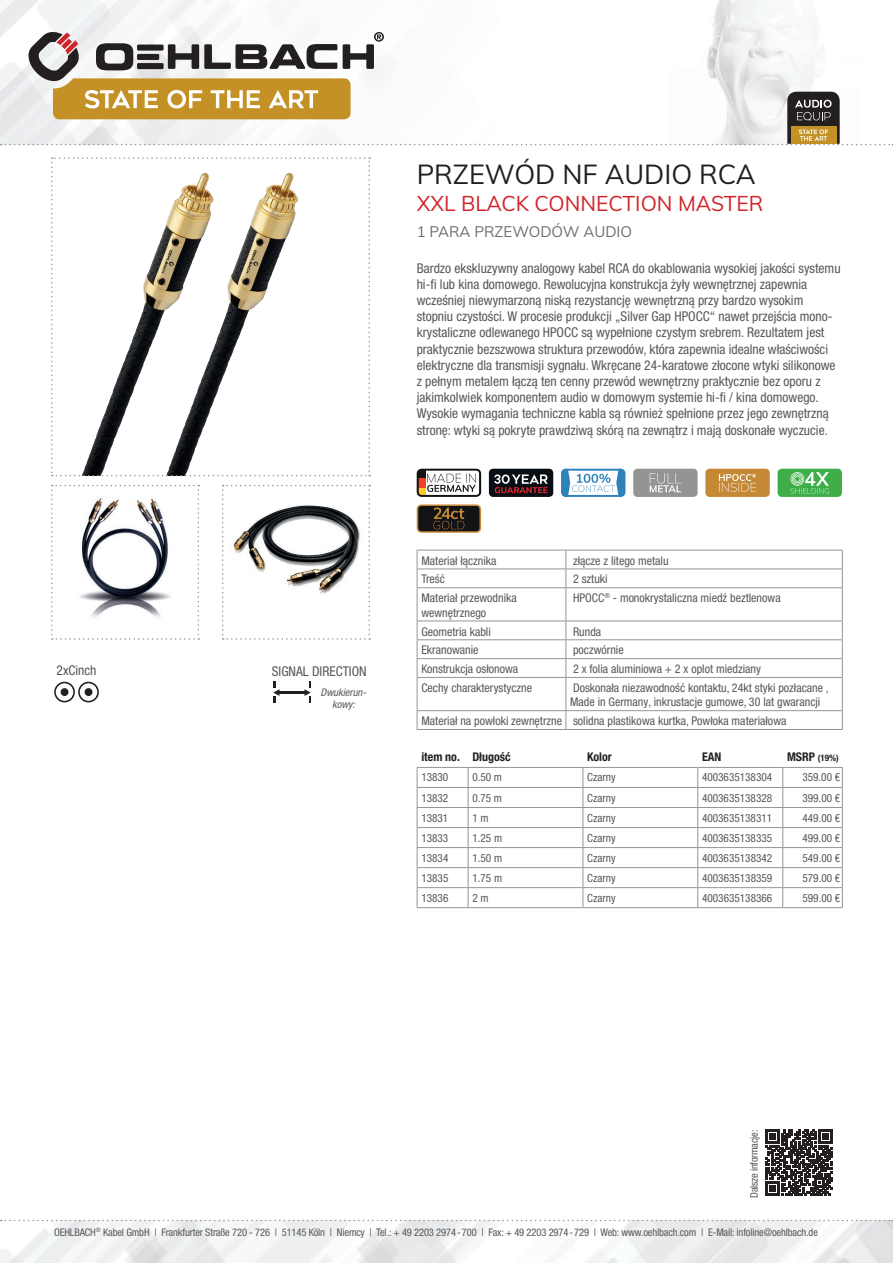
<style>
.page{position:relative;width:893px;height:1263px;background:#fff}
.page>*{position:absolute;margin:0;border:0;box-sizing:border-box;transform-origin:0 0}
.t1{font:27px "Muli";color:#231f20}
.t2{font:21px "Muli";color:#d1232a}
.t3{font:15px "Muli";color:#6c6d70}
.t4{font:condensed 13.5px/16.2px "Helvetica Neue LTW1 G";color:#57585a}
.t5{font:condensed 12px/14.4px "Helvetica Neue LTW1 G";color:#57585a}
.t6{font:700 condensed 12px "Helvetica Neue LTW1 G";color:#231f20}
.t7{font:condensed 11.25px "Helvetica Neue LTW1 G";color:#57585a}
.t8{font:condensed 10.5px "Helvetica Neue LTW1 G";letter-spacing:-.01em;color:#57585a}
.t9{font:italic condensed 10.5px/12.6px "Helvetica Neue LTW1 G";color:#57585a;text-align:center}
.t10{font:700 condensed 9px "Helvetica Neue LTW1 G";color:#231f20}
.s1{font-size:12px}
</style>
<div class="page">
<img style="left:0;top:1220px;width:893px;height:43px">
<img style="left:0;top:0;width:818px;height:145px">
<svg style="left:1px;top:1220px;width:892px;height:1px"></svg>
<svg style="left:51px;top:157px;width:319px;height:319px"></svg>
<svg style="left:51px;top:485px;width:148px;height:155px"></svg>
<svg style="left:222px;top:485px;width:148px;height:155px"></svg>
<svg style="left:417px;top:469px;width:64px;height:28px"></svg>
<svg style="left:417px;top:504px;width:64px;height:29px;background:#433623"></svg>
<div style="left:489px;top:469px;width:64px;height:28px;background:#090e15;border-radius:4px"></div>
<svg style="left:494px;top:474px;width:54px;height:19px"></svg>
<svg style="left:561px;top:469px;width:64px;height:28px"></svg>
<div style="left:633px;top:469px;width:65px;height:28px;background:#939595;border-radius:4px"></div>
<svg style="left:650px;top:473px;width:31px;height:19px"></svg>
<div style="left:705px;top:469px;width:65px;height:28px;background:#c58936;border-radius:4px"></div>
<svg style="left:719px;top:474px;width:37px;height:18px"></svg>
<div style="left:778px;top:469px;width:64px;height:28px;background:#3fae49;border-radius:4px"></div>
<svg style="left:790px;top:472px;width:39px;height:22px"></svg>
<svg style="left:54px;top:682px;width:45px;height:20px"></svg>
<div style="left:85px;top:688px;width:7px;height:8px;background:#231f20;border-radius:50%"></div>
<hr style="left:279px;top:691px;width:26px;height:3px;background:#231f20">
<svg style="left:273px;top:681px;width:6px;height:22px"></svg>
<svg style="left:304px;top:681px;width:7px;height:22px"></svg>
<svg style="left:766px;top:1129px;width:66px;height:67px"></svg>
<svg style="left:1px;top:31px;width:892px;height:114px"></svg>
<svg style="left:417px;top:768px;width:426px;height:139px"></svg>
<hr style="left:417px;top:907px;width:51px;height:1px;background:#939598">
<hr style="left:468px;top:907px;width:115px;height:1px;background:#939598">
<hr style="left:583px;top:907px;width:115px;height:1px;background:#939598">
<hr style="left:698px;top:907px;width:85px;height:1px;background:#939598">
<hr style="left:783px;top:907px;width:60px;height:1px;background:#939598">
<hr style="left:417px;top:767px;width:51px;height:1px;background:#939598">
<hr style="left:468px;top:767px;width:115px;height:1px;background:#939598">
<hr style="left:583px;top:767px;width:115px;height:1px;background:#939598">
<hr style="left:698px;top:767px;width:85px;height:1px;background:#939598">
<hr style="left:783px;top:767px;width:60px;height:1px;background:#939598">
<svg style="left:417px;top:550px;width:426px;height:37px"></svg>
<hr style="left:417px;top:587px;width:149px;height:1px;background:#939598">
<hr style="left:417px;top:588px;width:1px;height:33px;background:#939598">
<hr style="left:566px;top:587px;width:277px;height:1px;background:#939598">
<hr style="left:566px;top:588px;width:1px;height:33px;background:#939598">
<hr style="left:842px;top:588px;width:1px;height:33px;background:#939598">
<hr style="left:417px;top:621px;width:149px;height:1px;background:#939598">
<hr style="left:566px;top:621px;width:277px;height:1px;background:#939598">
<hr style="left:417px;top:639px;width:149px;height:1px;background:#939598">
<hr style="left:566px;top:639px;width:277px;height:1px;background:#939598">
<hr style="left:417px;top:658px;width:149px;height:1px;background:#939598">
<svg style="left:417px;top:621px;width:1px;height:56px"></svg>
<hr style="left:566px;top:658px;width:277px;height:1px;background:#939598">
<svg style="left:566px;top:621px;width:1px;height:56px"></svg>
<svg style="left:842px;top:621px;width:1px;height:56px"></svg>
<hr style="left:417px;top:677px;width:149px;height:1px;background:#939598">
<hr style="left:417px;top:678px;width:1px;height:32px;background:#939598">
<hr style="left:566px;top:677px;width:277px;height:1px;background:#939598">
<hr style="left:566px;top:678px;width:1px;height:32px;background:#939598">
<hr style="left:842px;top:678px;width:1px;height:32px;background:#939598">
<hr style="left:417px;top:710px;width:149px;height:1px;background:#939598">
<svg style="left:417px;top:711px;width:1px;height:18px"></svg>
<hr style="left:566px;top:710px;width:277px;height:1px;background:#939598">
<svg style="left:566px;top:711px;width:1px;height:18px"></svg>
<svg style="left:842px;top:711px;width:1px;height:18px"></svg>
<hr style="left:417px;top:729px;width:149px;height:1px;background:#939598">
<hr style="left:566px;top:729px;width:277px;height:1px;background:#939598">
<p class="t4" style="left:57px;top:662px;width:41px">2xCinch</p>
<p class="t4" style="left:272px;top:663px;width:96px">SIGNAL DIRECTION</p>
<p class="t9" style="left:321px;top:686px;width:50px">Dwukierun&shy;kowy:</p>
<h1 class="t1" style="left:417px;top:155px;width:340px">PRZEWÓD NF AUDIO RCA</h1>
<h2 class="t2" style="left:417px;top:188px;width:348px">XXL BLACK CONNECTION MASTER</h2>
<p class="t3" style="left:417px;top:221px;width:217px">1 PARA PRZEWODÓW AUDIO</p>
<p class="t4" style="left:417px;top:260px;width:425px">Bardzo ekskluzywny analogowy kabel RCA do okablowania wysokiej jakości systemu hi-fi lub kina domowego. Rewolucyjna konstrukcja żyły wewnętrznej zapewnia wcześniej niewymarzoną niską rezystancję wewnętrzną przy bardzo wysokim stopniu czystości. W procesie produkcji „Silver Gap HPOCC“ nawet przejścia mono&shy;krystaliczne odlewanego HPOCC są wypełnione czystym srebrem. Rezultatem jest praktycznie bezszwowa struktura przewodów, która zapewnia idealne właściwości elektryczne dla transmisji sygnału. Wkręcane 24-karatowe złocone wtyki silikonowe z pełnym metalem łączą ten cenny przewód wewnętrzny praktycznie bez oporu z jakimkolwiek komponentem audio w domowym systemie hi-fi / kina domowego.<br>Wysokie wymagania techniczne kabla są również spełnione przez jego zewnętrzną stronę: wtyki są pokryte prawdziwą skórą na zewnątrz i mają doskonałe wyczucie.</p>
<p class="t5" style="left:421px;top:553px;width:77px">Materiał łącznika</p>
<p class="t5" style="left:573px;top:553px;width:97px">złącze z litego metalu</p>
<p class="t5" style="left:421px;top:572px;width:25px">Treść</p>
<p class="t5" style="left:573px;top:572px;width:36px">2 sztuki</p>
<p class="t5" style="left:421px;top:591px;width:97px">Materiał przewodnika wewnętrznego</p>
<p class="t5" style="left:573px;top:591px;width:209px">HPOCC<sup>®</sup> - monokrystaliczna miedź beztlenowa</p>
<p class="t5" style="left:421px;top:624px;width:71px">Geometria kabli</p>
<p class="t5" style="left:573px;top:624px;width:30px">Runda</p>
<p class="t5" style="left:421px;top:643px;width:59px">Ekranowanie</p>
<p class="t5" style="left:573px;top:643px;width:52px">poczwórnie</p>
<p class="t5" style="left:421px;top:662px;width:98px">Konstrukcja osłonowa</p>
<p class="t5" style="left:573px;top:662px;width:189px">2 x folia aluminiowa + 2 x oplot miedziany</p>
<p class="t5" style="left:421px;top:681px;width:112px">Cechy charakterystyczne</p>
<p class="t5" style="left:570px;top:681px;width:260px">Doskonała niezawodność kontaktu, 24kt styki pozłacane ,<br>Made in Germany, inkrustacje gumowe, 30 lat gwarancji</p>
<p class="t5" style="left:421px;top:714px;width:367px">Materiał na powłoki zewnętrzne solidna plastikowa kurtka, Powłoka materiałowa</p>
<p class="t6" style="left:421px;top:750px;width:91px">item no. Długość</p>
<p class="t6" style="left:587px;top:750px;width:26px">Kolor</p>
<p class="t6" style="left:702px;top:750px;width:21px">EAN</p>
<p class="t10" style="left:787px;top:753px;width:53px"><span class="s1">MSRP</span> (19%)</p>
<p class="t7" style="left:421px;top:771px;width:28px">13830</p>
<p class="t7" style="left:472px;top:771px;width:31px">0.50 m</p>
<p class="t7" style="left:587px;top:771px;width:30px">Czarny</p>
<p class="t7" style="left:702px;top:771px;width:72px">4003635138304</p>
<p class="t7" style="left:802px;top:771px;width:39px">359.00 €</p>
<p class="t7" style="left:421px;top:791px;width:28px">13832</p>
<p class="t7" style="left:472px;top:791px;width:31px">0.75 m</p>
<p class="t7" style="left:587px;top:791px;width:30px">Czarny</p>
<p class="t7" style="left:702px;top:791px;width:72px">4003635138328</p>
<p class="t7" style="left:802px;top:791px;width:39px">399.00 €</p>
<p class="t7" style="left:421px;top:811px;width:28px">13831</p>
<p class="t7" style="left:472px;top:811px;width:18px">1 m</p>
<p class="t7" style="left:587px;top:811px;width:30px">Czarny</p>
<p class="t7" style="left:702px;top:811px;width:72px">4003635138311</p>
<p class="t7" style="left:802px;top:811px;width:39px">449.00 €</p>
<p class="t7" style="left:421px;top:831px;width:28px">13833</p>
<p class="t7" style="left:472px;top:831px;width:31px">1.25 m</p>
<p class="t7" style="left:587px;top:831px;width:30px">Czarny</p>
<p class="t7" style="left:702px;top:831px;width:72px">4003635138335</p>
<p class="t7" style="left:802px;top:831px;width:39px">499.00 €</p>
<p class="t7" style="left:421px;top:851px;width:28px">13834</p>
<p class="t7" style="left:472px;top:851px;width:31px">1.50 m</p>
<p class="t7" style="left:587px;top:851px;width:30px">Czarny</p>
<p class="t7" style="left:702px;top:851px;width:72px">4003635138342</p>
<p class="t7" style="left:802px;top:851px;width:39px">549.00 €</p>
<p class="t7" style="left:421px;top:871px;width:28px">13835</p>
<p class="t7" style="left:472px;top:871px;width:31px">1.75 m</p>
<p class="t7" style="left:587px;top:871px;width:30px">Czarny</p>
<p class="t7" style="left:702px;top:871px;width:72px">4003635138359</p>
<p class="t7" style="left:802px;top:871px;width:39px">579.00 €</p>
<p class="t7" style="left:421px;top:891px;width:28px">13836</p>
<p class="t7" style="left:472px;top:891px;width:18px">2 m</p>
<p class="t7" style="left:587px;top:891px;width:30px">Czarny</p>
<p class="t7" style="left:702px;top:891px;width:72px">4003635138366</p>
<p class="t7" style="left:802px;top:891px;width:39px">599.00 €</p>
<p class="t8" style="left:748px;top:1198px;width:70px;rotate:-90deg">Dalsze informacje:</p>
<p class="t8" style="left:54px;top:1226px;width:765px">OEHLBACH<sup>®</sup> Kabel GmbH | Frankfurter Straße 720 - 726 | 51145 Köln | Niemcy | Tel.: + 49 2203 2974-700 | Fax: + 49 2203 2974-729 | Web: www.oehlbach.com | E-Mail: infoline@oehlbach.de</p>
</div>
